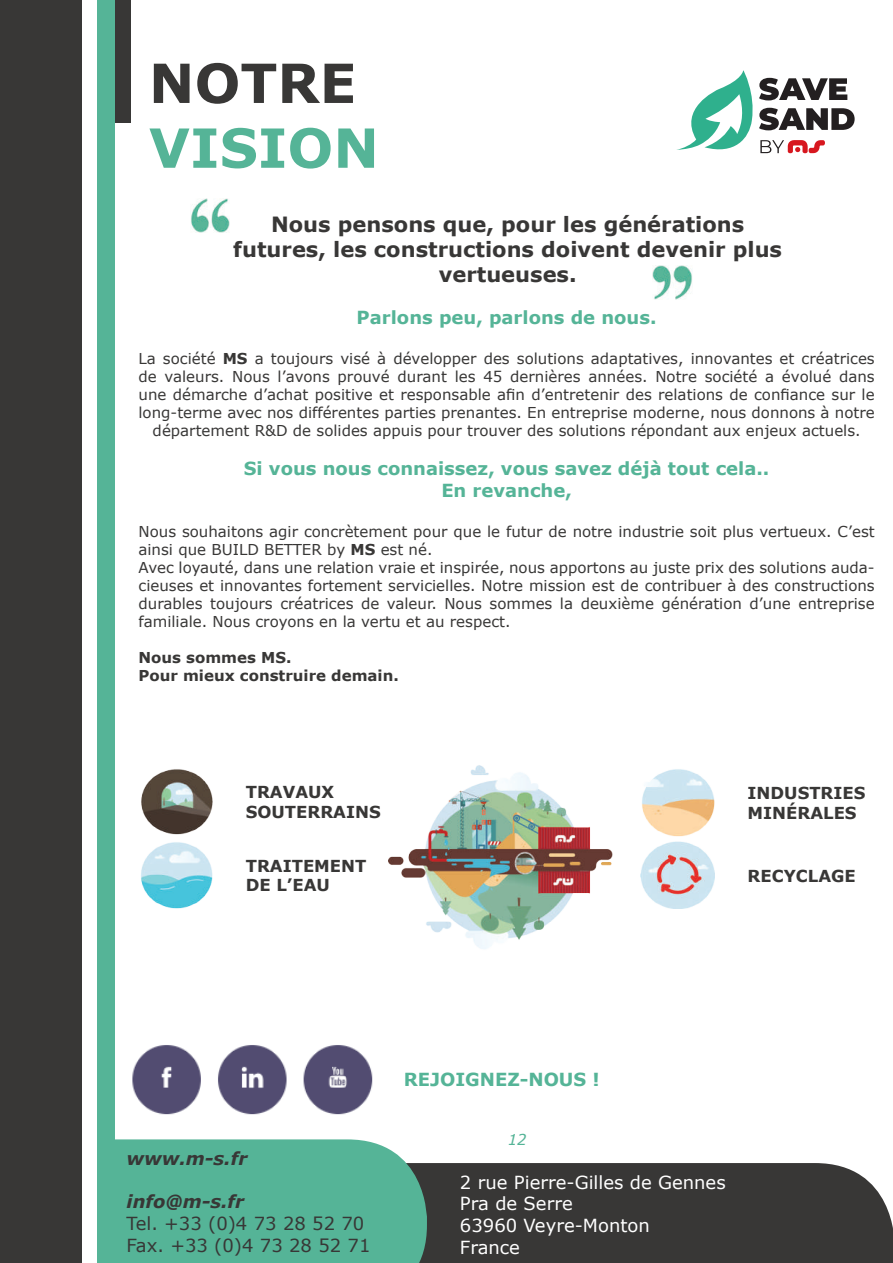
<style>
.page{position:relative;width:893px;height:1263px;background:#fff}
.page>*{position:absolute;margin:0;border:0;box-sizing:border-box;transform-origin:0 0}
.t1{font:700 54px "Verdana";color:#55b497}
.t2{font:700 54px "Verdana";color:#383736}
.t3{font:700 21px/25.2px "Verdana";color:#383736;text-align:center}
.t4{font:700 18px/21.6px "Verdana";color:#55b497;text-align:center}
.t5{font:18px/21.6px "Verdana";color:#fff}
.t6{font:18px/21.6px "Verdana";color:#383736}
.t7{font:italic 700 18px "Verdana";color:#383736}
.t8{font:700 16.5px/19.8px "Verdana";color:#383736}
.t9{font:15px/18px "Verdana";color:#383736;text-align:center}
.t10{font:700 15px/18px "Verdana";color:#383736}
.t11{font:italic 15px "Verdana";color:#55b497}
.s1{font-weight:700}
</style>
<div class="page">
<div style="left:427px;top:1163px;width:466px;height:100px;background:#383736"></div>
<div style="left:114px;top:1139px;width:313px;height:124px;background:#55b497"></div>
<img style="left:191px;top:199px;width:39px;height:34px">
<div style="left:108px;top:0;width:23px;height:122px;background:#383736"></div>
<div style="left:97px;top:0;width:17px;height:1263px;background:#55b497"></div>
<img style="left:653px;top:265px;width:39px;height:34px">
<svg style="left:677px;top:70px;width:178px;height:84px"></svg>
<div style="left:0;top:0;width:82px;height:1263px;background:#383736"></div>
<img style="left:642px;top:769px;width:73px;height:67px">
<img style="left:641px;top:841px;width:74px;height:68px">
<img style="left:141px;top:842px;width:72px;height:67px">
<img style="left:141px;top:769px;width:72px;height:66px">
<img style="left:132px;top:1045px;width:241px;height:70px">
<img style="left:388px;top:765px;width:225px;height:184px">
<h1 class="t2" style="left:149px;top:45px;width:209px">NOTRE</h1>
<h1 class="t1" style="left:149px;top:110px;width:232px">VISION</h1>
<h2 class="t3" style="left:233px;top:211px;width:550px">Nous pensons que, pour les générations futures, les constructions doivent devenir plus vertueuses.</h2>
<p class="t4" style="left:357px;top:306px;width:301px">Parlons peu, parlons de nous.</p>
<p class="t9" style="left:139px;top:349px;width:738px">La société <span class="s1">MS</span> a toujours visé à développer des solutions adaptatives, innovantes et créatrices de valeurs. Nous l’avons prouvé durant les 45 dernières années. Notre société a évolué dans une démarche d’achat positive et responsable afin d’entretenir des relations de confiance sur le long-terme avec nos différentes parties prenantes. En entreprise moderne, nous donnons à notre département R&amp;D de solides appuis pour trouver des solutions répondant aux enjeux actuels.</p>
<p class="t4" style="left:244px;top:458px;width:527px">Si vous nous connaissez, vous savez déjà tout cela..<br>En revanche,</p>
<p class="t9" style="left:139px;top:522px;width:738px;text-align:left">Nous souhaitons agir concrètement pour que le futur de notre industrie soit plus vertueux. C’est ainsi que BUILD BETTER by <span class="s1">MS</span> est né.<br>Avec loyauté, dans une relation vraie et inspirée, nous apportons au juste prix des solutions auda&shy;cieuses et innovantes fortement servicielles. Notre mission est de contribuer à des constructions durables toujours créatrices de valeur. Nous sommes la deuxième génération d’une entreprise familiale. Nous croyons en la vertu et au respect.</p>
<p class="t10" style="left:139px;top:648px;width:262px">Nous sommes MS.<br>Pour mieux construire demain.</p>
<p class="t8" style="left:246px;top:782px;width:136px">TRAVAUX<br>SOUTERRAINS</p>
<p class="t8" style="left:246px;top:855px;width:122px">TRAITEMENT<br>DE L’EAU</p>
<p class="t8" style="left:748px;top:782px;width:119px">INDUSTRIES<br>MINÉRALES</p>
<p class="t8" style="left:748px;top:865px;width:110px">RECYCLAGE</p>
<p class="t7" style="left:127px;top:1146px;width:122px">www.m-s.fr</p>
<p class="t7" style="left:127px;top:1189px;width:119px">info@m-s.fr</p>
<p class="t6" style="left:127px;top:1212px;width:245px">Tel. +33 (0)4 73 28 52 70<br>Fax. +33 (0)4 73 28 52 71</p>
<p class="t4" style="left:404px;top:1068px;width:198px">REJOIGNEZ-NOUS !</p>
<p class="t11" style="left:508px;top:1129px;width:21px">12</p>
<p class="t5" style="left:460px;top:1171px;width:267px">2 rue Pierre-Gilles de Gennes<br>Pra de Serre<br>63960 Veyre-Monton<br>France</p>
</div>
